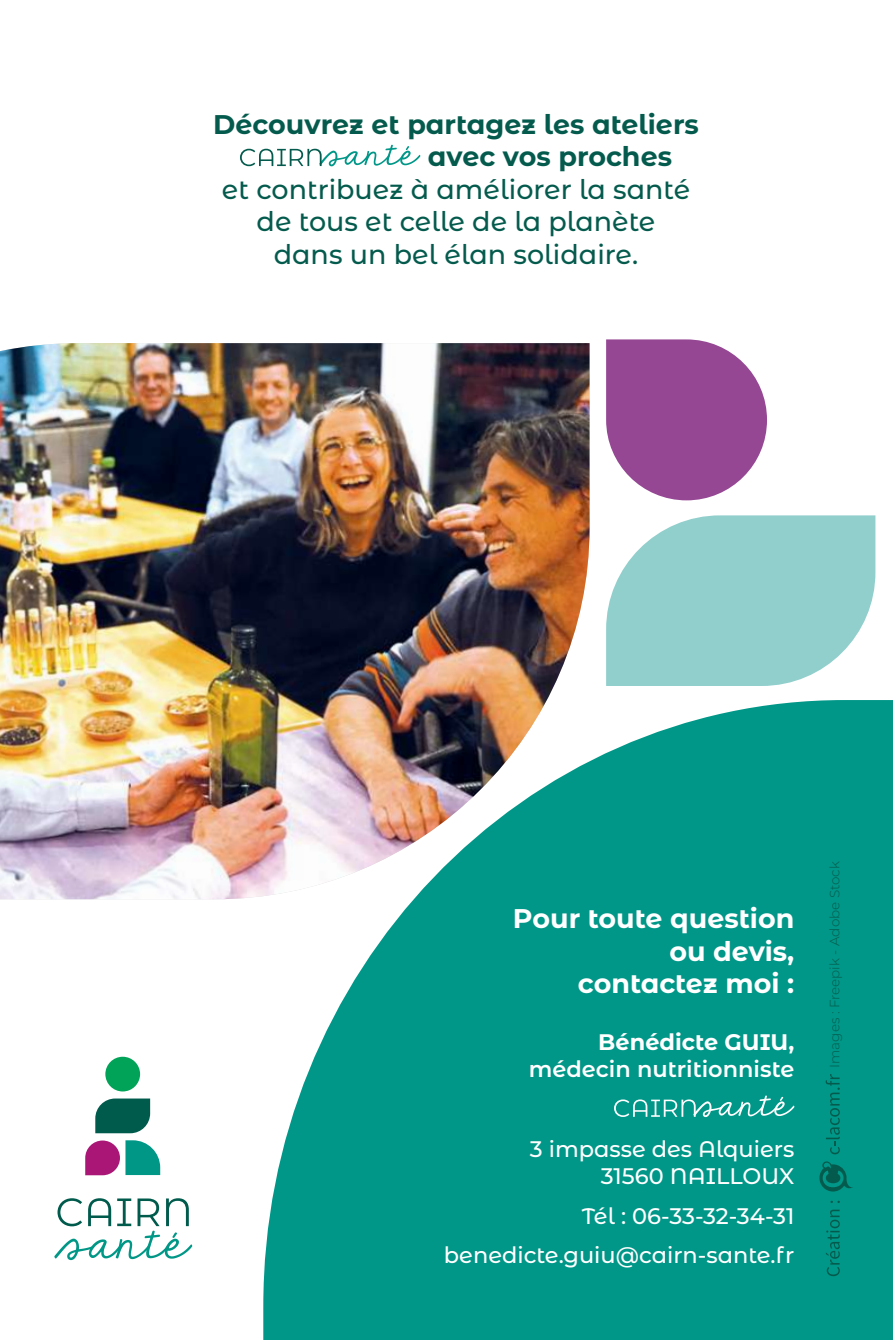
<style>
.page{position:relative;width:893px;height:1340px;background:#fff}
.page>*{position:absolute;margin:0;border:0;box-sizing:border-box;transform-origin:0 0}
.t1{font:500 27px/32.4px "Montserrat Alternates";color:#045b4d;text-align:center}
.t2{font:700 27px/32.4px "Montserrat Alternates";color:#045b4d}
.t3{font:700 27px/32.4px "Montserrat Alternates";color:#fff;text-align:right}
.t4{font:500 22.5px/27px "Montserrat Alternates";color:#fff;text-align:right}
.t5{font:600 22.5px "Montserrat Alternates";color:#fff}
.t6{font:700 22.5px "Montserrat Alternates";color:#fff}
.t7{font:300 13.5px "Montserrat";color:#045b4d}
</style>
<div class="page">
<svg style="left:263px;top:700px;width:630px;height:639px;background:#129e90"></svg>
<svg style="left:614px;top:1095px;width:180px;height:22px;background:#34aca0"></svg>
<svg style="left:240px;top:145px;width:180px;height:21px"></svg>
<div style="left:105px;top:1056px;width:35px;height:35px;background:#00a357;border-radius:17px"></div>
<svg style="left:85px;top:1140px;width:75px;height:35px"></svg>
<svg style="left:95px;top:1098px;width:55px;height:35px;background:#1a6c5f"></svg>
<svg style="left:54px;top:1198px;width:138px;height:62px"></svg>
<svg style="left:606px;top:515px;width:269px;height:171px;background:#9ed4d2"></svg>
<img style="left:0;top:343px;width:590px;height:556px">
<svg style="left:606px;top:339px;width:161px;height:161px"></svg>
<svg style="left:826px;top:1209px;width:14px;height:67px"></svg>
<svg style="left:830px;top:1200px;width:10px;height:2px"></svg>
<svg style="left:826px;top:1073px;width:14px;height:81px"></svg>
<svg style="left:819px;top:1161px;width:34px;height:30px"></svg>
<p class="t2" style="left:428px;top:107px;width:272px;text-indent:-215px">Découvrez et partagez les ateliers avec vos proches</p>
<p class="t1" style="left:222px;top:172px;width:470px">et contribuez à améliorer la santé de tous et celle de la planète dans un bel élan solidaire.</p>
<p class="t3" style="left:513px;top:901px;width:283px">Pour toute question ou devis,<br>contactez moi :</p>
<p class="t6" style="left:598px;top:1026px;width:198px">Bénédicte GUIU,</p>
<p class="t5" style="left:529px;top:1053px;width:267px">médecin nutritionniste</p>
<p class="t4" style="left:530px;top:1134px;width:266px">3 impasse des Alquiers<br>31560 NAILLOUX</p>
<p class="t4" style="left:444px;top:1194px;width:352px;line-height:39.8px">Tél : 06-33-32-34-31 benedicte.guiu@cairn-sante.fr</p>
<p class="t7" style="left:826px;top:1067px;width:208px;rotate:-90deg">Images : Freepik - Adobe Stock</p>
</div>
